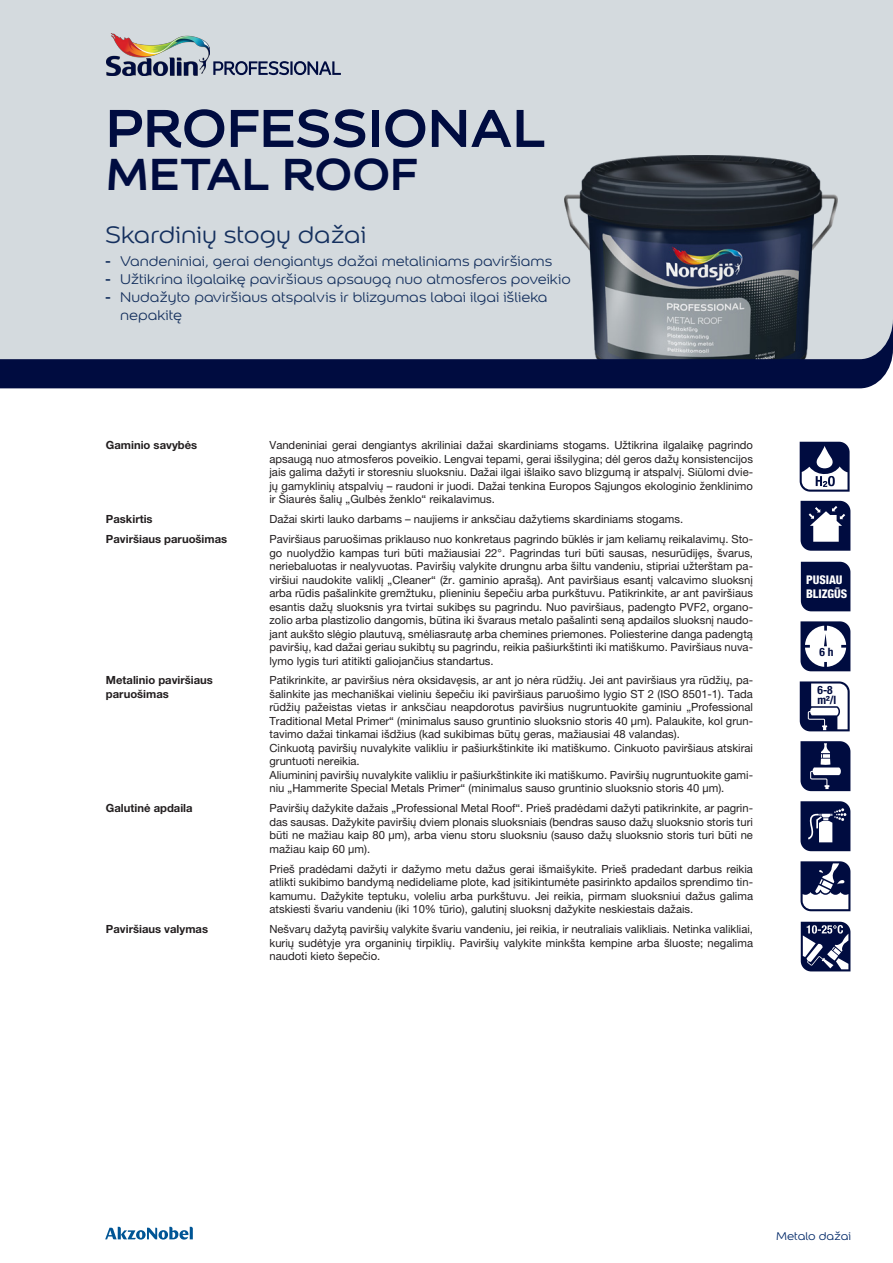
<style>
.page{position:relative;width:893px;height:1263px;background:#fff}
.page>*{position:absolute;margin:0;border:0;box-sizing:border-box;transform-origin:0 0}
.TOOTE_NIMI{font:700 57px "Colour Sans";color:#000c40}
.TOOTE_NIMI-2{font:700 48px "Colour Sans";color:#000c40}
.MIS_ON{font:25.5px "Colour Sans";color:#15305e}
.t1{font:15px/18px "Colour Sans";color:#15305e}
.t2{font:800 condensed 12px/14.2px "Helvetica Neue LT Pro";color:#fff}
.t3{font:12px "Colour Sans";color:#002868}
.t4{font:700 condensed 11.55px "Helvetica Neue LT Pro";color:#000c40}
.TEKST_EE{font:11.25px/13.5px "Helvetica Neue LT Pro";color:#231f20;text-align:justify}
.TEKST_EE-2{font:700 11.25px/13.5px "Helvetica Neue LT Pro";color:#231f20}
.s1{font-family:"Helvetica Neue LT Pro";font-weight:500}
</style>
<div class="page">
<svg style="left:105px;top:1227px;width:88px;height:12px"></svg>
<div style="left:0;top:0;width:893px;height:319px;background:#d4dade"></div>
<img style="left:565px;top:133px;width:272px;height:186px">
<svg style="left:213px;top:61px;width:128px;height:14px;background:#7a829b"></svg>
<img style="left:106px;top:34px;width:103px;height:41px">
<svg style="left:0;top:319px;width:893px;height:69px;background:#6d768e"></svg>
<svg style="left:801px;top:501px;width:49px;height:50px"></svg>
<svg style="left:800px;top:861px;width:50px;height:50px"></svg>
<svg style="left:800px;top:442px;width:50px;height:50px"></svg>
<svg style="left:800px;top:801px;width:50px;height:50px;background:#363f68"></svg>
<svg style="left:800px;top:741px;width:50px;height:50px;background:#2f3963"></svg>
<svg style="left:801px;top:922px;width:49px;height:49px"></svg>
<svg style="left:800px;top:621px;width:50px;height:50px"></svg>
<svg style="left:800px;top:681px;width:50px;height:50px"></svg>
<div style="left:801px;top:562px;width:49px;height:49px;background:#000c40"></div>
<p class="TOOTE_NIMI" style="left:106px;top:82px;width:441px">PROFESSIONAL</p>
<p class="TOOTE_NIMI-2" style="left:106px;top:136px;width:313px">METAL ROOF</p>
<p class="MIS_ON" style="left:105px;top:217px;width:263px">Skardinių stogų dažai</p>
<p class="t1" style="left:105px;top:251px;width:449px"><span class="s1">-</span> Vandeniniai, gerai dengiantys dažai metaliniams paviršiams</p>
<p class="t1" style="left:105px;top:269px;width:467px"><span class="s1">-</span> Užtikrina ilgalaikę paviršiaus apsaugą nuo atmosferos poveikio</p>
<p class="t1" style="left:120px;top:287px;width:429px;text-indent:-15px"><span class="s1">-</span> Nudažyto paviršiaus atspalvis ir blizgumas labai ilgai išlieka nepakitę</p>
<p class="TEKST_EE-2" style="left:106px;top:438px;width:93px">Gaminio savybės</p>
<p class="TEKST_EE" style="left:269px;top:438px;width:485px">Vandeniniai gerai dengiantys akriliniai dažai skardiniams stogams. Užtikrina ilgalaikę pagrindo apsaugą nuo atmosferos poveikio. Lengvai tepami, gerai išsilygina; dėl geros dažų konsistencijos jais galima dažyti ir storesniu sluoksniu. Dažai ilgai išlaiko savo blizgumą ir atspalvį. Siūlomi dvie&shy;jų gamyklinių atspalvių – raudoni ir juodi. Dažai tenkina Europos Sąjungos ekologinio ženklinimo ir Šiaurės šalių „Gulbės ženklo“ reikalavimus.</p>
<p class="TEKST_EE-2" style="left:106px;top:512px;width:48px">Paskirtis</p>
<p class="TEKST_EE" style="left:269px;top:512px;width:415px">Dažai skirti lauko darbams – naujiems ir anksčiau dažytiems skardiniams stogams.</p>
<p class="TEKST_EE-2" style="left:106px;top:532px;width:123px">Paviršiaus paruošimas</p>
<p class="TEKST_EE" style="left:269px;top:532px;width:485px">Paviršiaus paruošimas priklauso nuo konkretaus pagrindo būklės ir jam keliamų reikalavimų. Sto&shy;go nuolydžio kampas turi būti mažiausiai 22°. Pagrindas turi būti sausas, nesurūdijęs, švarus, neriebaluotas ir nealyvuotas. Paviršių valykite drungnu arba šiltu vandeniu, stipriai užterštam pa&shy;viršiui naudokite valiklį „Cleaner“ (žr. gaminio aprašą). Ant paviršiaus esantį valcavimo sluoksnį arba rūdis pašalinkite gremžtuku, plieniniu šepečiu arba purkštuvu. Patikrinkite, ar ant paviršiaus esantis dažų sluoksnis yra tvirtai sukibęs su pagrindu. Nuo paviršiaus, padengto PVF2, organo&shy;zolio arba plastizolio dangomis, būtina iki švaraus metalo pašalinti seną apdailos sluoksnį naudo&shy;jant aukšto slėgio plautuvą, smėliasrautę arba chemines priemones. Poliesterine danga padengtą paviršių, kad dažai geriau sukibtų su pagrindu, reikia pašiurkštinti iki matiškumo. Paviršiaus nuva&shy;lymo lygis turi atitikti galiojančius standartus.</p>
<p class="TEKST_EE-2" style="left:106px;top:673px;width:109px">Metalinio paviršiaus paruošimas</p>
<p class="TEKST_EE" style="left:269px;top:673px;width:485px;text-align:left">Patikrinkite, ar paviršius nėra oksidavęsis, ar ant jo nėra rūdžių. Jei ant paviršiaus yra rūdžių, pa&shy;šalinkite jas mechaniškai vieliniu šepečiu iki paviršiaus paruošimo lygio ST 2 (ISO 8501-1). Tada rūdžių pažeistas vietas ir anksčiau neapdorotus paviršius nugruntuokite gaminiu „Professional Traditional Metal Primer“ (minimalus sauso gruntinio sluoksnio storis 40 μm). Palaukite, kol grun&shy;tavimo dažai tinkamai išdžius (kad sukibimas būtų geras, mažiausiai 48 valandas).<br>Cinkuotą paviršių nuvalykite valikliu ir pašiurkštinkite iki matiškumo. Cinkuoto paviršiaus atskirai gruntuoti nereikia.<br>Aliumininį paviršių nuvalykite valikliu ir pašiurkštinkite iki matiškumo. Paviršių nugruntuokite gami&shy;niu „Hammerite Special Metals Primer“ (minimalus sauso gruntinio sluoksnio storis 40 μm).</p>
<p class="TEKST_EE-2" style="left:106px;top:801px;width:88px">Galutinė apdaila</p>
<p class="TEKST_EE" style="left:269px;top:801px;width:485px">Paviršių dažykite dažais „Professional Metal Roof“. Prieš pradėdami dažyti patikrinkite, ar pagrin&shy;das sausas. Dažykite paviršių dviem plonais sluoksniais (bendras sauso dažų sluoksnio storis turi būti ne mažiau kaip 80 μm), arba vienu storu sluoksniu (sauso dažų sluoksnio storis turi būti ne mažiau kaip 60 μm).</p>
<p class="TEKST_EE" style="left:269px;top:862px;width:485px">Prieš pradėdami dažyti ir dažymo metu dažus gerai išmaišykite. Prieš pradedant darbus reikia atlikti sukibimo bandymą nedideliame plote, kad įsitikintumėte pasirinkto apdailos sprendimo tin&shy;kamumu. Dažykite teptuku, voleliu arba purkštuvu. Jei reikia, pirmam sluoksniui dažus galima atskiesti švariu vandeniu (iki 10% tūrio), galutinį sluoksnį dažykite neskiestais dažais.</p>
<p class="TEKST_EE-2" style="left:106px;top:922px;width:104px">Paviršiaus valymas</p>
<p class="TEKST_EE" style="left:269px;top:922px;width:485px">Nešvarų dažytą paviršių valykite švariu vandeniu, jei reikia, ir neutraliais valikliais. Netinka valikliai, kurių sudėtyje yra organinių tirpiklių. Paviršių valykite minkšta kempine arba šluoste; negalima naudoti kieto šepečio.</p>
<p class="t2" style="left:806px;top:572px;width:43px">PUSIAU<br>BLIZGŪS</p>
<p class="t4" style="left:819px;top:645px;width:16px">6 h</p>
<p class="t4" style="left:817px;top:683px;width:17px">6-8</p>
<p class="t4" style="left:817px;top:693px;width:20px">m²/l</p>
<p class="t3" style="left:776px;top:1228px;width:76px">Metalo dažai</p>
</div>
